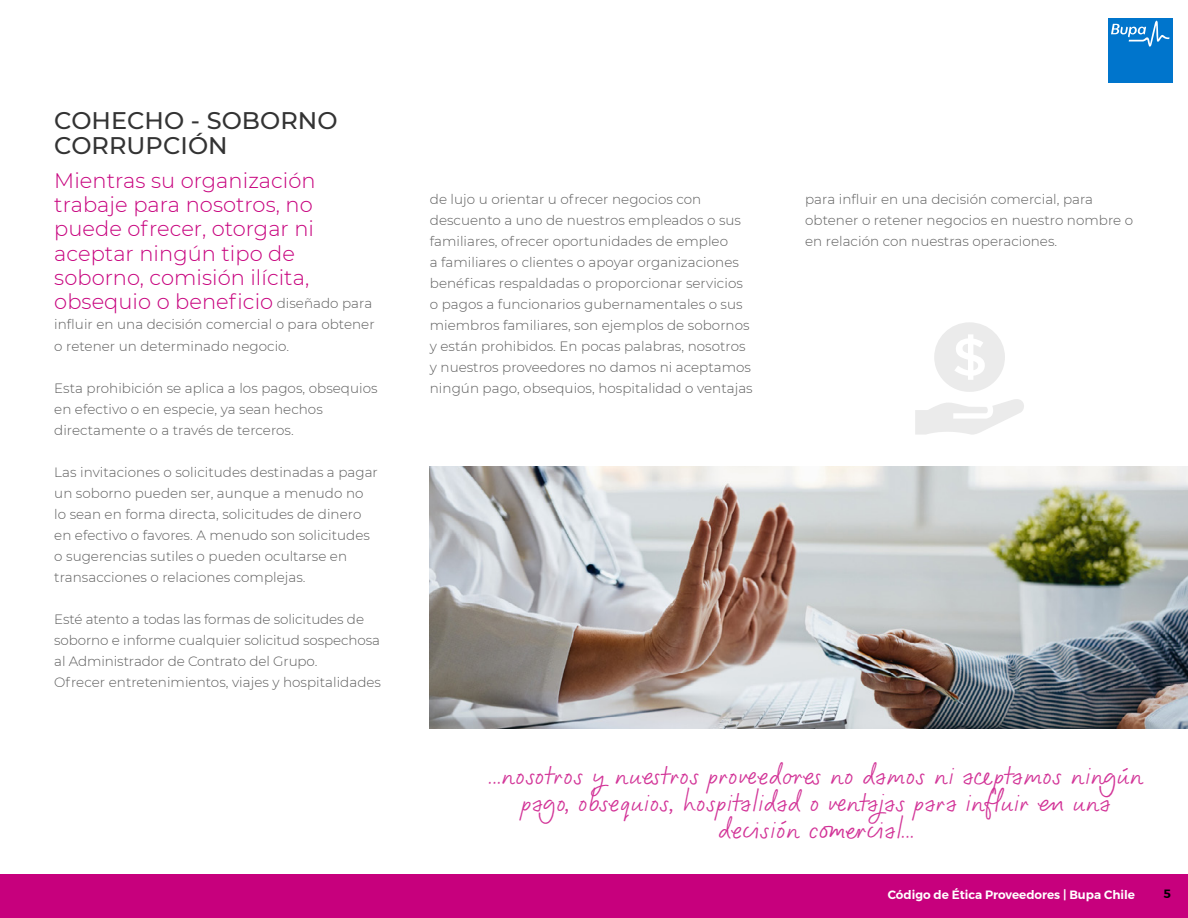
<style>
.page{position:relative;width:1188px;height:918px;background:#fff}
.page>*{position:absolute;margin:0;border:0;box-sizing:border-box;transform-origin:0 0}
.t1{font:40.5px "Bupa Script";color:#d23397}
.t2{font:500 24px/25.5px "Montserrat";letter-spacing:.005em;color:#333}
.t3{font:300 21px/24px "Montserrat";letter-spacing:.005em;color:#c7007d}
.t4{font:300 13.5px/21px "Montserrat";letter-spacing:.005em;color:#5c5c5c}
.t5{font:600 12px "Montserrat";color:#fff}
.t6{font:600 12px "Montserrat";color:#000}
.s1{font-size:13.5px;color:#5c5c5c}
</style>
<div class="page">
<div style="left:0;top:874px;width:1188px;height:44px;background:#c7007d"></div>
<svg style="left:915px;top:322px;width:109px;height:113px"></svg>
<img style="left:430px;top:466px;width:758px;height:262px">
<div style="left:1108px;top:18px;width:65px;height:64px;background:#0075cc"></div>
<svg style="left:1111px;top:21px;width:59px;height:26px"></svg>
<h2 class="t2" style="left:54px;top:107px;width:285px">COHECHO - SOBORNO<br>CORRUPCIÓN</h2>
<h3 class="t3" style="left:54px;top:168px;width:319px">Mientras su organización trabaje para nosotros, no puede ofrecer, otorgar ni aceptar ningún tipo de soborno, comisión ilícita, obsequio o beneficio <span class="s1">diseñado para</span></h3>
<p class="t4" style="left:54px;top:314px;width:322px">influir en una decisión comercial o para obtener o retener un determinado negocio.</p>
<p class="t4" style="left:54px;top:377px;width:325px">Esta prohibición se aplica a los pagos, obsequios en efectivo o en especie, ya sean hechos directamente o a través de terceros.</p>
<p class="t4" style="left:54px;top:461px;width:325px">Las invitaciones o solicitudes destinadas a pagar un soborno pueden ser, aunque a menudo no lo sean en forma directa, solicitudes de dinero en efectivo o favores. A menudo son solicitudes o sugerencias sutiles o pueden ocultarse en transacciones o relaciones complejas.</p>
<p class="t4" style="left:54px;top:608px;width:328px">Esté atento a todas las formas de solicitudes de soborno e informe cualquier solicitud sospechosa al Administrador de Contrato del Grupo.<br>Ofrecer entretenimientos, viajes y hospitalidades</p>
<p class="t4" style="left:430px;top:188px;width:324px">de lujo u orientar u ofrecer negocios con descuento a uno de nuestros empleados o sus familiares, ofrecer oportunidades de empleo<br>a familiares o clientes o apoyar organizaciones benéficas respaldadas o proporcionar servicios o pagos a funcionarios gubernamentales o sus miembros familiares, son ejemplos de sobornos y están prohibidos. En pocas palabras, nosotros y nuestros proveedores no damos ni aceptamos ningún pago, obsequios, hospitalidad o ventajas</p>
<p class="t4" style="left:805px;top:188px;width:330px">para influir en una decisión comercial, para obtener o retener negocios en nuestro nombre o en relación con nuestras operaciones.</p>
<h1 class="t1" style="left:488px;top:755px;width:657px">...nosotros y nuestros proveedores no damos ni aceptamos ningún</h1>
<h1 class="t1" style="left:521px;top:782px;width:591px">pago, obsequios, hospitalidad o ventajas para influir en una</h1>
<h1 class="t1" style="left:718px;top:809px;width:198px">decisión comercial...</h1>
<p class="t5" style="left:888px;top:885px;width:249px">Código de Ética Proveedores | Bupa Chile</p>
<p class="t6" style="left:1164px;top:884px;width:9px">5</p>
</div>
